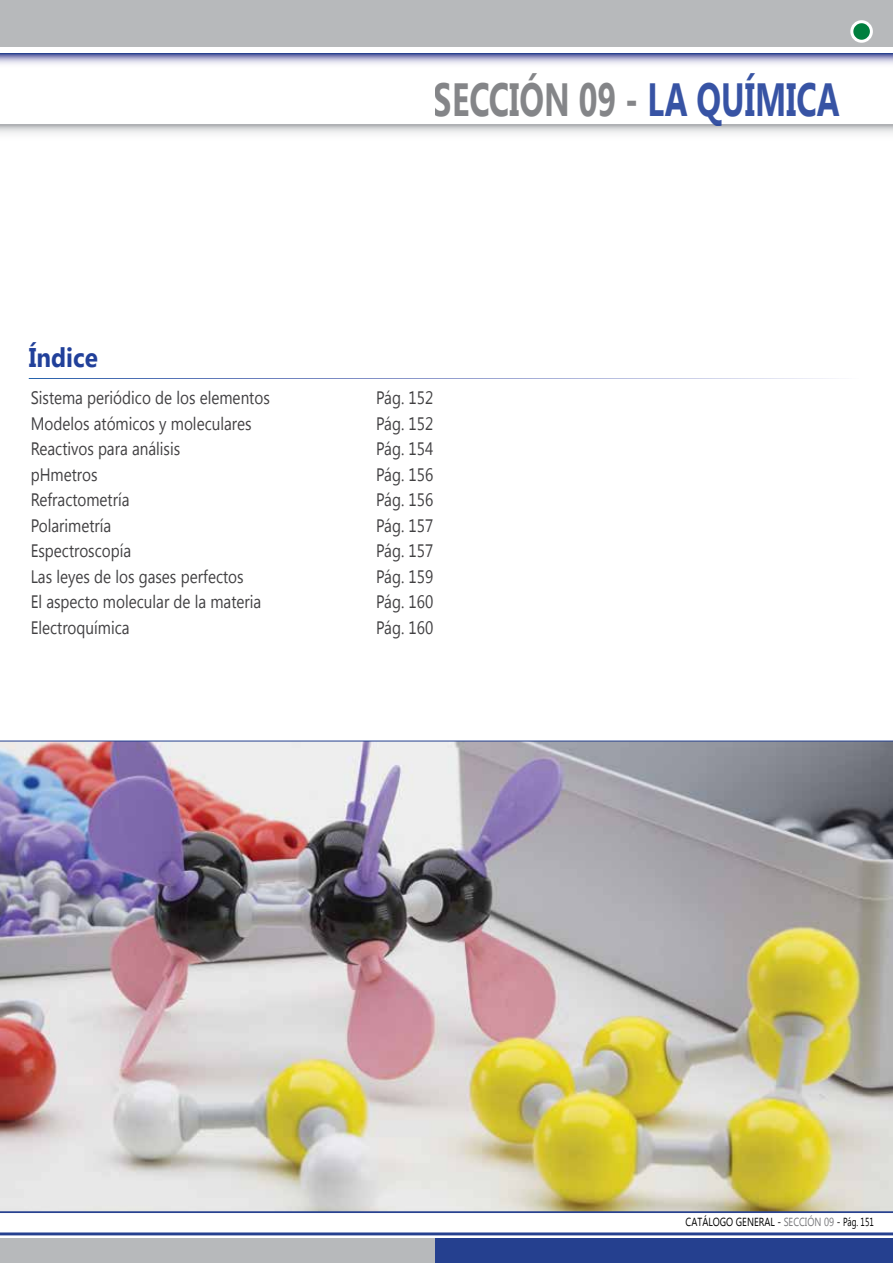
<style>
.page{position:relative;width:893px;height:1263px;background:#fff}
.page>*{position:absolute;margin:0;border:0;box-sizing:border-box;transform-origin:0 0}
.t1{font:700 46.5px "Segoe UI";color:#77787b;scale:.7 1}
.t2{font:700 27px "Segoe UI";color:#21409a;scale:.9 1}
.t3{font:18px "Segoe UI";color:#414042;scale:.85 1}
.t4{font:11.7px "Segoe UI";color:#000;scale:.8 1}
.s1{color:#21409a}
.s2{color:#77787b}
</style>
<div class="page">
<div style="left:435px;top:1238px;width:458px;height:25px;background:#25408f"></div>
<div style="left:0;top:1238px;width:435px;height:25px;background:#b7b9bb"></div>
<div style="left:0;top:0;width:893px;height:47px;background:#b7b9bb"></div>
<svg style="left:0;top:53px;width:893px;height:11px;background:#a5a9cc"></svg>
<hr style="left:0;top:1232px;width:893px;height:3px;background:#25408f">
<hr style="left:0;top:1212px;width:893px;height:1px;background:#25408f">
<svg style="left:852px;top:22px;width:19px;height:19px"></svg>
<div style="left:850px;top:20px;width:23px;height:23px;border:3px solid #fff;border-radius:50%"></div>
<img style="left:0;top:741px;width:893px;height:471px">
<svg style="left:0;top:125px;width:893px;height:9px"></svg>
<p class="t2" style="left:29px;top:338px;width:78px">ÍNDICE</p>
<h1 class="t1" style="left:434px;top:66px;width:581px">SECCIÓN 09 - <span class="s1">LA QUÍMICA</span></h1>
<p class="t3" style="left:31px;top:385px;width:283px">Sistema periódico de los elementos</p>
<p class="t3" style="left:376px;top:385px;width:69px">Pág. 152</p>
<p class="t3" style="left:31px;top:411px;width:261px">Modelos atómicos y moleculares</p>
<p class="t3" style="left:376px;top:411px;width:69px">Pág. 152</p>
<p class="t3" style="left:31px;top:436px;width:177px">Reactivos para análisis</p>
<p class="t3" style="left:376px;top:436px;width:69px">Pág. 154</p>
<p class="t3" style="left:31px;top:462px;width:80px">pHmetros</p>
<p class="t3" style="left:376px;top:462px;width:69px">Pág. 156</p>
<p class="t3" style="left:31px;top:487px;width:118px">Refractometría</p>
<p class="t3" style="left:376px;top:487px;width:69px">Pág. 156</p>
<p class="t3" style="left:31px;top:513px;width:96px">Polarimetría</p>
<p class="t3" style="left:376px;top:513px;width:69px">Pág. 157</p>
<p class="t3" style="left:31px;top:538px;width:120px">Espectroscopía</p>
<p class="t3" style="left:376px;top:538px;width:69px">Pág. 157</p>
<p class="t3" style="left:31px;top:564px;width:252px">Las leyes de los gases perfectos</p>
<p class="t3" style="left:376px;top:564px;width:69px">Pág. 159</p>
<p class="t3" style="left:31px;top:589px;width:273px">El aspecto molecular de la materia</p>
<p class="t3" style="left:376px;top:589px;width:69px">Pág. 160</p>
<p class="t3" style="left:31px;top:615px;width:118px">Electroquímica</p>
<p class="t3" style="left:376px;top:615px;width:69px">Pág. 160</p>
<p class="t4" style="left:686px;top:1214px;width:237px">CATÁLOGO GENERAL - <span class="s2">Sección 09</span> - Pág. 151</p>
</div>
